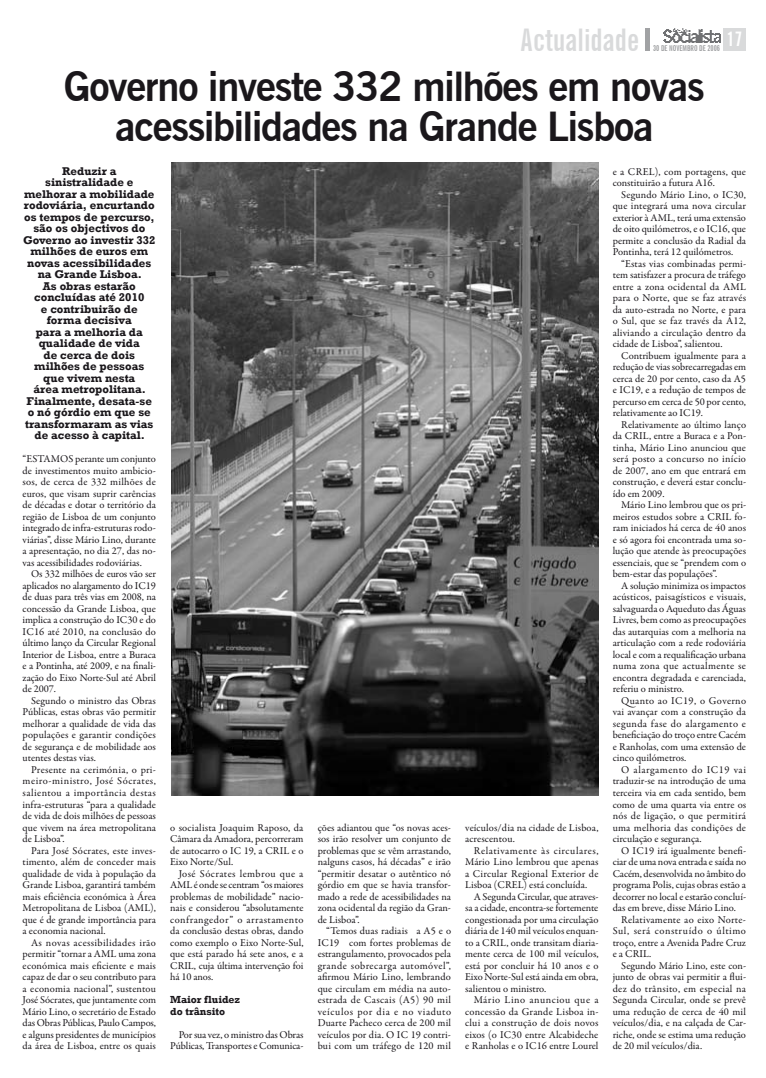
<style>
.page{position:relative;width:766px;height:1078px;background:#fff}
.page>*{position:absolute;margin:0;border:0;box-sizing:border-box;transform-origin:0 0}
.t1{font:700 40px/40px "News Gothic BT";letter-spacing:-.03em;color:#1a171b;text-align:center}
.t2{font:700 extra-condensed 31.2px "News Gothic BT";color:#d9dadb}
.t3{font:700 extra-condensed 20px "News Gothic BT";color:#fff}
.t4{font:700 11.5px/11.5px "Rockwell";color:#1a171b;text-align:center}
.t5{font:10.5px/11.5px "Garamond Premr Pro";color:#1a171b;text-align:justify}
.t6{font:10.5px "Garamond Premr Pro";letter-spacing:.03em;color:#1a171b}
.t7{font:10.5px "Garamond Premr Pro";letter-spacing:.02em;color:#1a171b}
.t8{font:10.5px "Garamond Premr Pro";letter-spacing:.05em;color:#1a171b}
.t9{font:700 10.5px/11.5px "Rockwell";color:#1a171b}
.t10{font:700 extra-condensed 8px "News Gothic BT";color:#9c9d9f}
</style>
<div class="page">
<div style="left:723px;top:28px;width:22px;height:23px;background:#d9dadb"></div>
<img style="left:663px;top:28px;width:56px;height:14px">
<hr style="left:645px;top:28px;width:4px;height:23px;background:#a1a2a4">
<img style="left:171px;top:163px;width:427px;height:631px">
<h2 class="t2" style="left:520px;top:21px;width:120px">Actualidade</h2>
<h3 class="t3" style="left:726px;top:26px;width:17px">17</h3>
<h1 class="t1" style="left:64px;top:66px;width:642px">Governo investe 332 milhões em novas acessibilidades na Grande Lisboa</h1>
<p class="t4" style="left:23px;top:165px;width:134px">Reduzir a sinistralidade e melhorar a mobilidade rodoviária, encurtando os tempos de percurso, são os objectivos do<br>Governo ao investir 332 milhões de euros em novas acessibilidades na Grande Lisboa.<br>As obras estarão concluídas até 2010<br>e contribuirão de forma decisiva<br>para a melhoria da qualidade de vida<br>de cerca de dois milhões de pessoas que vivem nesta<br>área metropolitana.<br>Finalmente, desata-se o nó górdio em que se transformaram as vias de acesso à capital.</p>
<p class="t5" style="left:23px;top:453px;width:30px">“Estamos</p>
<p class="t10" style="left:652px;top:43px;width:69px">30 DE NOVEMBRO DE 2006</p>
<p class="t5" style="left:612px;top:166px;width:135px">e a CREL), com portagens, que constituirão a futura A16.</p>
<p class="t5" style="left:612px;top:189px;width:135px;text-indent:9px">Segundo Mário Lino, o IC30, que integrará uma nova circular exterior à AML, terá uma extensão de oito quilómetros, e o IC16, que permite a conclusão da Radial da Pontinha, terá 12 quilómetros.</p>
<p class="t5" style="left:612px;top:258px;width:135px;text-indent:9px">“Estas vias combinadas permi&shy;tem satisfazer a procura de tráfego entre a zona ocidental da AML para o Norte, que se faz através da auto-estrada no Norte, e para o Sul, que se faz través da A12, aliviando a circulação dentro da cidade de Lisboa”, salientou.</p>
<p class="t5" style="left:612px;top:350px;width:135px;text-indent:9px">Contribuem igualmente para a redução de vias sobrecarregadas em cerca de 20 por cento, caso da A5 e IC19, e a redução de tempos de percurso em cerca de 50 por cento, relativamente ao IC19.</p>
<p class="t5" style="left:612px;top:419px;width:135px;text-indent:9px">Relativamente ao último lanço da CRIL, entre a Buraca e a Pon&shy;tinha, Mário Lino anunciou que será posto a concurso no início de 2007, ano em que entrará em construção, e deverá estar conclu&shy;ído em 2009.</p>
<p class="t5" style="left:612px;top:499px;width:135px;text-indent:9px">Mário Lino lembrou que os pri&shy;meiros estudos sobre a CRIL fo&shy;ram iniciados há cerca de 40 anos e só agora foi encontrada uma so&shy;lução que atende às preocupações essenciais, que se “prendem com o bem-estar das populações”.</p>
<p class="t5" style="left:612px;top:580px;width:135px;text-indent:9px">A solução minimiza os impactos acústicos, paisagísticos e visuais, salvaguarda o Aqueduto das Águas Livres, bem como as preocupações das autarquias com a melhoria na articulação com a rede rodoviária local e com a requalificação urbana numa zona que actualmente se encontra degradada e carenciada, referiu o ministro.</p>
<p class="t5" style="left:612px;top:695px;width:135px;text-indent:9px">Quanto ao IC19, o Governo vai avançar com a construção da segunda fase do alargamento e beneficiação do troço entre Cacém e Ranholas, com uma extensão de cinco quilómetros.</p>
<p class="t5" style="left:612px;top:764px;width:135px;text-indent:9px">O alargamento do IC19 vai traduzir-se na introdução de uma terceira via em cada sentido, bem como de uma quarta via entre os nós de ligação, o que permitirá uma melhoria das condições de circulação e segurança.</p>
<p class="t5" style="left:621px;top:844px;width:126px">O IC19 irá igualmente benefi-</p>
<p class="t5" style="left:612px;top:856px;width:135px">ciar de uma nova entrada e saída no</p>
<p class="t5" style="left:612px;top:867px;width:135px">Cacém, desenvolvida no âmbito do</p>
<p class="t5" style="left:612px;top:879px;width:135px">programa Polis, cujas obras estão a</p>
<p class="t5" style="left:612px;top:890px;width:135px">decorrer no local e estarão concluí-</p>
<p class="t5" style="left:612px;top:902px;width:125px">das em breve, disse Mário Lino.</p>
<p class="t7" style="left:621px;top:912px;width:126px">Relativamente ao eixo Norte-</p>
<p class="t8" style="left:612px;top:924px;width:135px">Sul, será construído o último</p>
<p class="t5" style="left:612px;top:936px;width:135px">troço, entre a Avenida Padre Cruz</p>
<p class="t5" style="left:612px;top:948px;width:40px">e a CRIL.</p>
<p class="t5" style="left:621px;top:959px;width:126px">Segundo Mário Lino, este con-</p>
<p class="t5" style="left:612px;top:971px;width:135px">junto de obras vai permitir a flui-</p>
<p class="t6" style="left:612px;top:981px;width:135px">dez do trânsito, em especial na</p>
<p class="t5" style="left:612px;top:994px;width:135px">Segunda Circular, onde se prevê</p>
<p class="t5" style="left:612px;top:1005px;width:135px">uma redução de cerca de 40 mil</p>
<p class="t5" style="left:612px;top:1017px;width:135px">veículos/dia, e na calçada de Car-</p>
<p class="t5" style="left:612px;top:1028px;width:135px">riche, onde se estima uma redução</p>
<p class="t5" style="left:612px;top:1040px;width:91px">de 20 mil veículos/dia.</p>
<p class="t5" style="left:23px;top:453px;width:135px;text-indent:53px">perante um conjunto de investimentos muito ambicio&shy;sos, de cerca de 332 milhões de euros, que visam suprir carências de décadas e dotar o território da região de Lisboa de um conjunto integrado de infra-estruturas rodo&shy;viárias”, disse Mário Lino, durante a apresentação, no dia 27, das no&shy;vas acessibilidades rodoviárias.</p>
<p class="t5" style="left:23px;top:568px;width:135px;text-indent:9px">Os 332 milhões de euros vão ser aplicados no alargamento do IC19 de duas para três vias em 2008, na concessão da Grande Lisboa, que implica a construção do IC30 e do IC16 até 2010, na conclusão do último lanço da Circular Regional Interior de Lisboa, entre a Buraca e a Pontinha, até 2009, e na finali&shy;zação do Eixo Norte-Sul até Abril de 2007.</p>
<p class="t5" style="left:23px;top:695px;width:135px;text-indent:9px">Segundo o ministro das Obras Públicas, estas obras vão permitir melhorar a qualidade de vida das populações e garantir condições de segurança e de mobilidade aos utentes destas vias.</p>
<p class="t5" style="left:23px;top:764px;width:135px;text-indent:9px">Presente na cerimónia, o pri&shy;meiro-ministro, José Sócrates, salientou a importância destas infra-estruturas “para a qualidade de vida de dois milhões de pessoas que vivem na área metropolitana de Lisboa”.</p>
<p class="t5" style="left:23px;top:844px;width:135px;text-indent:9px">Para José Sócrates, este inves&shy;timento, além de conceder mais qualidade de vida à população da Grande Lisboa, garantirá também mais eficiência económica à Área Metropolitana de Lisboa (AML), que é de grande importância para a economia nacional.</p>
<p class="t5" style="left:23px;top:936px;width:135px;text-indent:9px">As novas acessibilidades irão permitir “tornar a AML uma zona económica mais eficiente e mais capaz de dar o seu contributo para a economia nacional”, sustentou José Sócrates, que juntamente com Mário Lino, o secretário de Estado das Obras Públicas, Paulo Campos, e alguns presidentes de municípios da área de Lisboa, entre os quais</p>
<p class="t5" style="left:170px;top:821px;width:135px">o socialista Joaquim Raposo, da Câmara da Amadora, percorreram de autocarro o IC 19, a CRIL e o Eixo Norte/Sul.</p>
<p class="t5" style="left:170px;top:867px;width:135px;text-indent:9px">José Sócrates lembrou que a AML é onde se centram “os maiores problemas de mobilidade” nacio&shy;nais e considerou “absolutamente confrangedor” o arrastamento da conclusão destas obras, dando como exemplo o Eixo Norte-Sul, que está parado há sete anos, e a CRIL, cuja última intervenção foi há 10 anos.</p>
<p class="t9" style="left:170px;top:993px;width:71px">Maior fluidez do trânsito</p>
<p class="t5" style="left:170px;top:1028px;width:135px;text-align:right">Por sua vez, o ministro das Obras<br>Públicas, Transportes e Comunica-</p>
<p class="t5" style="left:465px;top:821px;width:135px">veículos/dia na cidade de Lisboa, acrescentou.</p>
<p class="t5" style="left:465px;top:844px;width:135px;text-indent:9px">Relativamente às circulares, Mário Lino lembrou que apenas a Circular Regional Exterior de Lisboa (CREL) está concluída.</p>
<p class="t5" style="left:465px;top:890px;width:135px;text-indent:9px">A Segunda Circular, que atraves&shy;sa a cidade, encontra-se fortemente congestionada por uma circulação diária de 140 mil veículos enquan&shy;to a CRIL, onde transitam diaria&shy;mente cerca de 100 mil veículos, está por concluir há 10 anos e o Eixo Norte-Sul está ainda em obra, salientou o ministro.</p>
<p class="t5" style="left:465px;top:994px;width:135px;text-indent:9px">Mário Lino anunciou que a concessão da Grande Lisboa in&shy;clui a construção de dois novos eixos (o IC30 entre Alcabideche e Ranholas e o IC16 entre Lourel</p>
<p class="t5" style="left:317px;top:821px;width:135px">ções adiantou que “os novas aces&shy;sos irão resolver um conjunto de problemas que se vêm arrastando, nalguns casos, há décadas” e irão “permitir desatar o autêntico nó górdio em que se havia transfor&shy;mado a rede de acessibilidades na zona ocidental da região da Gran&shy;de Lisboa”.</p>
<p class="t5" style="left:317px;top:925px;width:135px;text-indent:9px">“Temos duas radiais a A5 e o IC19 com fortes problemas de estrangulamento, provocados pela grande sobrecarga automóvel”, afirmou Mário Lino, lembrando que circulam em média na auto&shy;estrada de Cascais (A5) 90 mil veículos por dia e no viaduto Duarte Pacheco cerca de 200 mil veículos por dia. O IC 19 contri&shy;bui com um tráfego de 120 mil</p>
</div>
